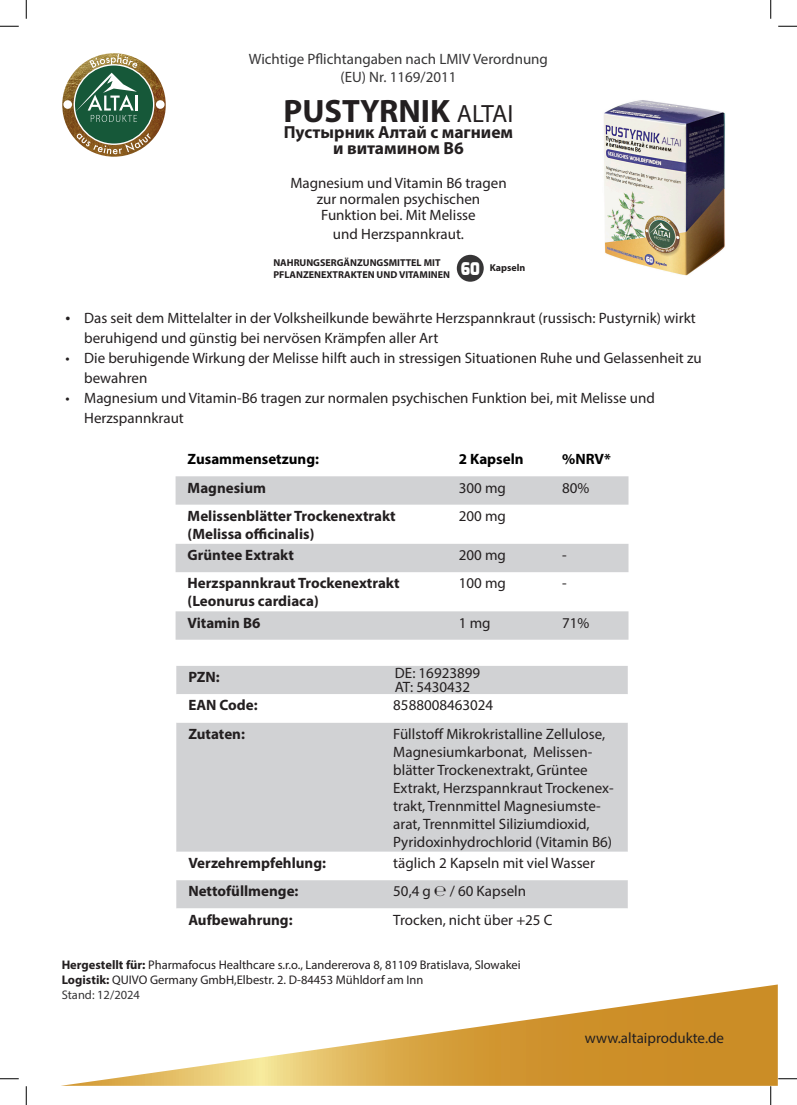
<style>
.page{position:relative;width:797px;height:1105px;background:#fff}
.page>*{position:absolute;margin:0;border:0;box-sizing:border-box;transform-origin:0 0}
.t1{font:700 32.5px "Myriad Pro";color:#231f20}
.t2{font:700 17.5px/16.2px "Myriad Pro";color:#231f20;text-align:center}
.t3{font:15px/18px "Myriad Pro";color:#231f20}
.t4{font:700 15px/18px "Myriad Pro";color:#231f20}
.t5{font:15px/18px "Myriad Pro";color:#363536;text-align:center}
.t6{font:700 15px "Myriad Pro";color:#000}
.t7{font:12.5px/15px "Myriad Pro";color:#231f20}
.t8{font:700 10px/12px "Myriad Pro";color:#231f20}
.s1{font-weight:400;font-size:25px}
.s2{font-size:17.5px}
.s3{font-weight:700}
.s4{color:#363536}
</style>
<div class="page">
<img style="left:604px;top:100px;width:122px;height:176px">
<svg style="left:61px;top:984px;width:716px;height:102px"></svg>
<img style="left:62px;top:53px;width:104px;height:104px">
<svg style="left:77px;top:133px;width:74px;height:21px"></svg>
<div style="left:74px;top:65px;width:80px;height:79px;background:#165839;border-radius:50%"></div>
<div style="left:63px;top:100px;width:9px;height:9px;background:#fff;border-radius:50%"></div>
<div style="left:156px;top:100px;width:9px;height:9px;background:#fff;border-radius:50%"></div>
<svg style="left:75px;top:54px;width:63px;height:68px"></svg>
<svg style="left:175px;top:476px;width:453px;height:164px"></svg>
<div style="left:176px;top:666px;width:451px;height:28px;background:#d1d2d4"></div>
<svg style="left:176px;top:723px;width:451px;height:186px;fill:#d1d2d4"></svg>
<div style="left:457px;top:255px;width:26px;height:27px;background:#363536;border-radius:50%"></div>
<svg style="left:0;top:25px;width:19px;height:2px"></svg>
<svg style="left:778px;top:25px;width:19px;height:2px"></svg>
<svg style="left:0;top:1078px;width:19px;height:1px"></svg>
<svg style="left:778px;top:1078px;width:19px;height:1px"></svg>
<svg style="left:25px;top:0;width:2px;height:19px"></svg>
<svg style="left:25px;top:1086px;width:2px;height:19px"></svg>
<svg style="left:770px;top:0;width:1px;height:19px"></svg>
<svg style="left:770px;top:1086px;width:1px;height:19px"></svg>
<p class="t5" style="left:249px;top:50px;width:300px">Wichtige Pflichtangaben nach LMIV Verordnung (EU) Nr. 1169/2011</p>
<h1 class="t1" style="left:283px;top:89px;width:231px">PUSTYRNIK <span class="s1">ALTAI</span></h1>
<p class="t2" style="left:284px;top:123px;width:231px">Пустырник Алтай с магнием и витамином В6</p>
<p class="t3" style="left:290px;top:174px;width:218px;line-height:16.2px;text-align:center">Magnesium und Vitamin B6 tragen zur normalen psychischen<br>Funktion bei. Mit Melisse</p>
<p class="t3" style="left:333px;top:225px;width:132px">und Herzspannkraut.</p>
<p class="t8" style="left:273px;top:257px;width:253px">NAHRUNGSERGÄNZUNGSMITTEL MIT<br>PFLANZENEXTRAKTEN UND VITAMINEN <sup>60</sup> Kapseln</p>
<p class="t3" style="left:84px;top:308px;width:613px;line-height:20px;text-indent:-19px"><span class="s2">•</span> Das seit dem Mittelalter in der Volksheilkunde bewährte Herzspannkraut (russisch: Pustyrnik) wirkt beruhigend und günstig bei nervösen Krämpfen aller Art</p>
<p class="t3" style="left:84px;top:348px;width:619px;line-height:20px;text-indent:-19px">• Die beruhigende Wirkung der Melisse hilft auch in stressigen Situationen Ruhe und Gelassenheit zu bewahren</p>
<p class="t3" style="left:84px;top:388px;width:572px;line-height:20px;text-indent:-19px">• Magnesium und Vitamin-B6 tragen zur normalen psychischen Funktion bei, mit Melisse und<br>Herzspannkraut</p>
<p class="t6" style="left:188px;top:449px;width:133px">Zusammensetzung:</p>
<p class="t6" style="left:459px;top:449px;width:66px">2 Kapseln</p>
<p class="t6" style="left:562px;top:449px;width:50px">%NRV*</p>
<p class="t4" style="left:188px;top:478px;width:80px">Magnesium</p>
<p class="t3" style="left:459px;top:478px;width:49px">300 mg</p>
<p class="t3" style="left:562px;top:478px;width:29px">80%</p>
<p class="t4" style="left:188px;top:506px;width:209px">Melissenblätter Trockenextrakt (Melissa officinalis)</p>
<p class="t3" style="left:459px;top:507px;width:49px">200 mg</p>
<p class="t4" style="left:188px;top:545px;width:108px">Grüntee Extrakt</p>
<p class="t3" style="left:459px;top:546px;width:49px">200 mg</p>
<p class="t3" style="left:562px;top:546px;width:6px">-</p>
<p class="t4" style="left:188px;top:574px;width:213px">Herzspannkraut Trockenextrakt (Leonurus cardiaca)</p>
<p class="t3" style="left:459px;top:574px;width:49px">100 mg</p>
<p class="t3" style="left:562px;top:574px;width:6px">-</p>
<p class="t4" style="left:188px;top:613px;width:74px">Vitamin B6</p>
<p class="t3" style="left:459px;top:613px;width:33px">1 mg</p>
<p class="t3" style="left:562px;top:613px;width:29px">71%</p>
<p class="t4" style="left:188px;top:662px;width:71px;line-height:28.4px">PZN:<br>EAN Code:</p>
<p class="t3" style="left:395px;top:666px;width:87px;line-height:13.8px">DE: 16923899<br>AT: 5430432</p>
<p class="t3" style="left:393px;top:696px;width:102px">8588008463024</p>
<p class="t4" style="left:188px;top:724px;width:58px">Zutaten:</p>
<p class="t3" style="left:393px;top:724px;width:222px">Füllstoff Mikrokristalline Zellulose, Magnesiumkarbonat, Melissen&shy;blätter Trockenextrakt, Grüntee Extrakt, Herzspannkraut Trockenex&shy;trakt, Trennmittel Magnesiumste&shy;arat, Trennmittel Siliziumdioxid, Pyridoxinhydrochlorid (Vitamin B6)</p>
<p class="t4" style="left:188px;top:853px;width:139px">Verzehrempfehlung:</p>
<p class="t3" style="left:393px;top:854px;width:203px">täglich 2 Kapseln mit viel Wasser</p>
<p class="t4" style="left:188px;top:882px;width:112px">Nettofüllmenge:</p>
<p class="t3" style="left:393px;top:882px;width:134px">50,4 g ℮ / 60 Kapseln</p>
<p class="t4" style="left:188px;top:910px;width:106px">Aufbewahrung:</p>
<p class="t3" style="left:393px;top:910px;width:161px">Trocken, nicht über +25 C</p>
<p class="t7" style="left:62px;top:957px;width:460px"><span class="s3">Hergestellt für:</span> Pharmafocus Healthcare s.r.o., Landererova 8, 81109 Bratislava, Slowakei<br><span class="s3">Logistik:</span> QUIVO Germany GmbH,Elbestr. 2. D-84453 Mühldorf am Inn<br><span class="s4">Stand: 12/2024</span></p>
<p class="t3" style="left:585px;top:1029px;width:141px">www.altaiprodukte.de</p>
</div>
